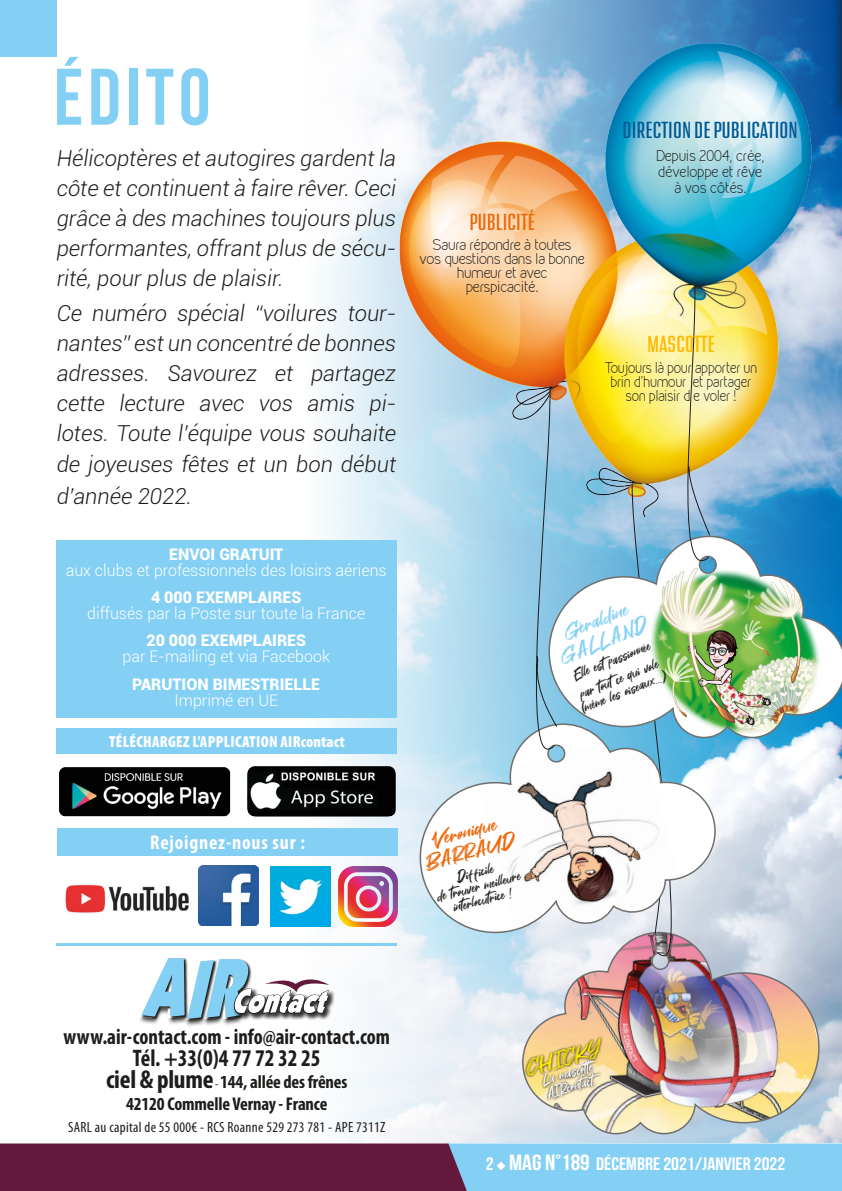
<style>
.page{position:relative;width:842px;height:1191px;background:#fff}
.page>*{position:absolute;margin:0;border:0;box-sizing:border-box;transform-origin:0 0}
.t1{font:700 80px "Bebas Neue";letter-spacing:.06em;color:#84d0f5}
.t2{font:700 condensed 24px "Myriad Pro";color:#1d1d1b;scale:.95 1}
.t3{font:condensed 23.2px "Address Sans Pro";letter-spacing:-.02em;color:#005a93}
.t4{font:condensed 23.2px "Address Sans Pro";letter-spacing:-.02em;color:#ec6708}
.t5{font:condensed 23.2px "Address Sans Pro";letter-spacing:-.02em;color:#fbba00}
.t6{font:italic 300 22px/30px "Roboto";color:#1d1d1b;text-align:justify}
.t7{font:700 condensed 22px "Myriad Pro";color:#1d1d1b;scale:.95 1}
.t8{font:22px/20px "Great Sejagad";color:#ec6708;text-align:center}
.t9{font:22px/20.6px "Great Sejagad";color:#84d0f5;text-align:center}
.t10{font:22px "Great Sejagad";color:#ffed00}
.t11{font:700 condensed 20px "Myriad Pro";letter-spacing:.04em;color:#fff}
.t12{font:700 condensed 18.4px/22px "Myriad Pro";letter-spacing:-.01em;color:#1d1d1b;text-align:center}
.t13{font:700 18px "Bebas Neue";color:#fff;scale:1.1 1}
.t14{font:300 16px "Roboto";color:#fff}
.t15{font:16px/14px "Great Sejagad";color:#1d1d1b;text-align:center;scale:.89 1}
.t16{font:900 16px "Roboto";color:#fff}
.t17{font:900 condensed 16px "Myriad Pro";letter-spacing:.02em;color:#fff}
.t18{font:16px/13.6px "Great Sejagad";color:#fff;scale:.89 1}
.t19{font:condensed 14.8px "Myriad Pro";letter-spacing:.02em;color:#1d1d1b}
.t20{font:300 14px/14px "Kirvy";letter-spacing:-.03em;color:#1d1d1b;text-align:center}
.t21{font:300 14px/14px "Kirvy";letter-spacing:-.03em;color:#1d1d1b;text-align:center;scale:.93 1}
.s1{font-size:25.8px}
.s2{font-weight:400;font-size:12.4px}
.s3{font-size:22px}
</style>
<div class="page">
<svg style="left:0;top:1143px;width:842px;height:48px;background:#662548"></svg>
<img style="left:306px;top:0;width:536px;height:1142px">
<div style="left:0;top:0;width:57px;height:57px;background:#84d0f5"></div>
<div style="left:57px;top:540px;width:340px;height:178px;background:#84d0f5"></div>
<div style="left:58px;top:828px;width:340px;height:27px;background:#84d0f5"></div>
<img style="left:198px;top:866px;width:60px;height:59px">
<img style="left:271px;top:866px;width:60px;height:60px">
<img style="left:65px;top:884px;width:124px;height:29px">
<img style="left:247px;top:765px;width:144px;height:53px">
<img style="left:59px;top:767px;width:172px;height:50px">
<div style="left:57px;top:728px;width:340px;height:26px;background:#84d0f5"></div>
<hr style="left:57px;top:943px;width:340px;height:3px;background:#84d0f5">
<img style="left:391px;top:33px;width:427px;height:1158px">
<img style="left:338px;top:866px;width:60px;height:60px">
<div style="left:203px;top:960px;width:49px;height:66px;background:#1d1d1b;opacity:.75"></div>
<div style="left:184px;top:961px;width:34px;height:66px;background:#1d1d1b;opacity:.75"></div>
<div style="left:138px;top:959px;width:51px;height:66px;background:#1d1d1b;opacity:.75"></div>
<svg style="left:187px;top:1020px;width:30px;height:2px"></svg>
<div style="left:315px;top:989px;width:21px;height:31px;background:#fafbfd"></div>
<div style="left:316px;top:989px;width:19px;height:31px;background:#1d1d1b;opacity:.75"></div>
<svg style="left:139px;top:958px;width:190px;height:62px"></svg>
<img style="left:521px;top:931px;width:299px;height:204px">
<img style="left:559px;top:535px;width:283px;height:204px">
<img style="left:630px;top:284px;width:81px;height:675px">
<svg style="left:413px;top:720px;width:307px;height:220px"></svg>
<svg style="left:520px;top:384px;width:39px;height:368px;background:#99c6dd"></svg>
<svg style="left:524px;top:1035px;width:79px;height:66px;background:#c8b385"></svg>
<div style="left:830px;top:0;width:12px;height:120px;background:#1d1d1b;opacity:.75"></div>
<hr style="left:841px;top:0;width:1px;height:108px;background:#84d0f5">
<h1 class="t1" style="left:54px;top:53px;width:158px">Édito</h1>
<p class="t6" style="left:57px;top:142px;width:341px">Hélicoptères et autogires gardent la côte et continuent à faire rêver. Ceci grâce à des machines toujours plus performantes, offrant plus de sécu&shy;rité, pour plus de plaisir.</p>
<p class="t6" style="left:57px;top:298px;width:341px">Ce numéro spécial “voilures tour&shy;nantes” est un concentré de bonnes adresses. Savourez et partagez cette lecture avec vos amis pi&shy;lotes. Toute l’équipe vous souhaite de joyeuses fêtes et un bon début</p>
<p class="t6" style="left:57px;top:480px;width:137px">d’année 2022.</p>
<p class="t16" style="left:169px;top:542px;width:116px">ENVOI GRATUIT</p>
<p class="t14" style="left:66px;top:559px;width:322px">aux clubs et professionnels des loisirs aériens</p>
<p class="t16" style="left:151px;top:586px;width:152px">4 000 EXEMPLAIRES</p>
<p class="t14" style="left:87px;top:602px;width:280px">diffusés par la Poste sur toute la France</p>
<p class="t16" style="left:146px;top:629px;width:161px">20 000 EXEMPLAIRES</p>
<p class="t14" style="left:123px;top:645px;width:209px">par E-mailing et via Facebook</p>
<p class="t16" style="left:132px;top:672px;width:189px">PARUTION BIMESTRIELLE</p>
<p class="t14" style="left:175px;top:689px;width:105px">Imprimé en UE</p>
<p class="t17" style="left:109px;top:733px;width:237px">TÉLÉCHARGEZ L'APPLICATION AIRcontact</p>
<p class="t4" style="left:469px;top:209px;width:68px">PUBLICITÉ</p>
<p class="t20" style="left:419px;top:238px;width:167px">Saura répondre à toutes<br>vos questions dans la bonne humeur et avec perspicacité.</p>
<p class="t3" style="left:622px;top:117px;width:177px">DIRECTION DE PUBLICATION</p>
<p class="t20" style="left:656px;top:147px;width:110px;line-height:16.2px">Depuis 2004, crée, développe et rêve à vos côtés.</p>
<p class="t5" style="left:647px;top:332px;width:70px">MASCOTTE</p>
<p class="t21" style="left:604px;top:361px;width:166px">Toujours là pour apporter un brin d’humour et partager son plaisir d e voler !</p>
<p class="t9" style="left:549px;top:629px;width:94px;rotate:-22deg">Géraldine<br>GALLAND</p>
<p class="t15" style="left:569px;top:667px;width:96px;line-height:19.6px;text-align:left;rotate:-22deg">Elle est passionnée par tout ce qui vole</p>
<p class="t15" style="left:580px;top:703px;width:104px;rotate:-22deg">(même les oiseaux...)</p>
<p class="t11" style="left:150px;top:830px;width:156px">Rejoignez-nous sur :</p>
<p class="t8" style="left:417px;top:835px;width:95px;rotate:-15deg">Véronique<br>BARRAUD</p>
<p class="t15" style="left:432px;top:877px;width:98px;rotate:-15deg">Difficile<br>de trouver meilleure interlocutrice !</p>
<p class="t7" style="left:64px;top:1023px;width:345px">www.air-contact.com - info@air-contact.com</p>
<p class="t2" style="left:133px;top:1043px;width:199px">Tél. +33(0)4 77 72 32 25</p>
<p class="t12" style="left:106px;top:1071px;width:243px"><span class="s1">ciel &amp; plume</span> <span class="s2">-</span> 144, allée des frênes<br>42120 Commelle Vernay - France</p>
<p class="t19" style="left:68px;top:1118px;width:319px">SARL au capital de 55 000€ - RCS Roanne 529 273 781 - APE 7311Z</p>
<p class="t10" style="left:523px;top:1056px;width:78px;rotate:-16deg">CHICKY</p>
<p class="t18" style="left:540px;top:1074px;width:60px;rotate:-16deg">La mascotte<br>AIRcontact,</p>
<p class="t13" style="left:486px;top:1154px;width:274px">2 ◆ <span class="s3">MAG N°189</span> DÉCEMBRE 2021/JANVIER 2022</p>
</div>
